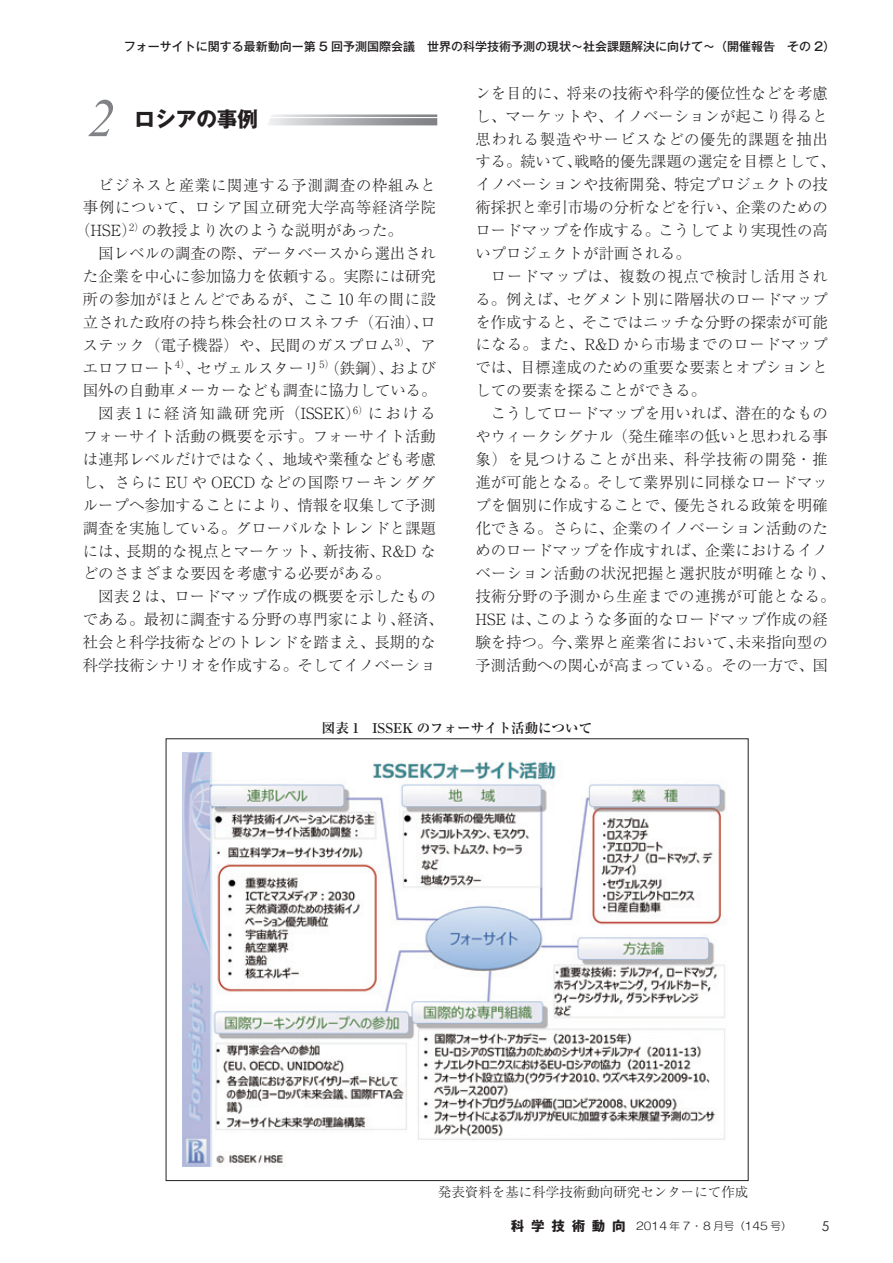
<style>
.page{position:relative;width:893px;height:1263px;background:#fff}
.page>*{position:absolute;margin:0;border:0;box-sizing:border-box;transform-origin:0 0}
.t1{font:italic 54px "Times New Roman";color:#808285}
.t2{font:21px "Gothic MB101 Pro Bold 90 pv RKSJ H";color:#231f20}
.t3{font:15.3px/22.8px "Ryumin Pro Light 90 pv RKSJ H";color:#231f20}
.t4{font:15.3px "Ryumin Pro Light 90 pv RKSJ H";letter-spacing:.05em;color:#231f20}
.t5{font:15.3px "Ryumin Pro Light 90 pv RKSJ H";letter-spacing:.145em;color:#231f20}
.t6{font:15.3px "Ryumin Pro Light 90 pv RKSJ H";letter-spacing:.025em;color:#231f20}
.t7{font:13.5px "Ryumin Pro Light 90 pv RKSJ H";color:#231f20}
.t8{font:13.5px "Ryumin Pro Bold 90 pv RKSJ H";color:#231f20}
.t9{font:13.5px "Century Gothic";color:#231f20}
.t10{font:12px "Gothic MB101 Pro Medium 90 pv RKSJ H";color:#231f20}
.t11{font:10.5px "Shin M Go Pro Light 90 pv RKSJ H";color:#231f20;scale:1.2 1}
.s1{font-family:"Gothic MB101 Pro Bold 90 pv RKSJ H";font-size:13.5px}
</style>
<div class="page">
<img style="left:183px;top:753px;width:543px;height:413px">
<svg style="left:268px;top:114px;width:169px;height:11px;background:#bbbcbe"></svg>
<p class="t10" style="left:124px;top:42px;width:713px">フォーサイトに関する最新動向ー第 5 回予測国際会議　世界の科学技術予測の現状～社会課題解決に向けて～（開催報告　その 2）</p>
<h1 class="t1" style="left:88px;top:88px;width:28px">2</h1>
<h2 class="t2" style="left:135px;top:111px;width:125px">ロシアの事例</h2>
<p class="t4" style="left:83px;top:179px;width:354px">　ビジネスと産業に関連する予測調査の枠組みと</p>
<p class="t4" style="left:83px;top:202px;width:354px">事例について、ロシア国立研究大学高等経済学院</p>
<p class="t3" style="left:75px;top:221px;width:329px">（HSE）<sup>2）</sup>の教授より次のような説明があった。</p>
<p class="t3" style="left:83px;top:244px;width:354px">　国レベルの調査の際、データベースから選出され</p>
<p class="t3" style="left:83px;top:267px;width:354px">た企業を中心に参加協力を依頼する。実際には研究</p>
<p class="t6" style="left:83px;top:293px;width:354px">所の参加がほとんどであるが、ここ 10 年の間に設</p>
<p class="t3" style="left:83px;top:313px;width:354px">立された政府の持ち株会社のロスネフチ（石油）、ロ</p>
<p class="t3" style="left:83px;top:336px;width:354px">ステック（電子機器）や、民間のガスプロム<sup>3）</sup>、ア</p>
<p class="t3" style="left:83px;top:358px;width:354px">エロフロート<sup>4）</sup>、セヴェルスターリ<sup>5）</sup>（鉄鋼）、および</p>
<p class="t3" style="left:83px;top:381px;width:355px">国外の自動車メーカーなども調査に協力している。</p>
<p class="t5" style="left:83px;top:408px;width:354px">　図表1に経済知識研究所（ISSEK）<sup>6）</sup>における</p>
<p class="t3" style="left:83px;top:427px;width:354px">フォーサイト活動の概要を示す。フォーサイト活動</p>
<p class="t3" style="left:83px;top:450px;width:354px">は連邦レベルだけではなく、地域や業種なども考慮</p>
<p class="t4" style="left:83px;top:476px;width:354px">し、さらに EU や OECD などの国際ワーキンググ</p>
<p class="t3" style="left:83px;top:496px;width:354px">ループへ参加することにより、情報を収集して予測</p>
<p class="t3" style="left:83px;top:519px;width:354px">調査を実施している。グローバルなトレンドと課題</p>
<p class="t3" style="left:83px;top:541px;width:354px">には、長期的な視点とマーケット、新技術、R&amp;D な</p>
<p class="t3" style="left:83px;top:564px;width:309px">どのさまざまな要因を考慮する必要がある。</p>
<p class="t3" style="left:83px;top:587px;width:354px">　図表 2 は、ロードマップ作成の概要を示したもの</p>
<p class="t3" style="left:83px;top:610px;width:362px">である。最初に調査する分野の専門家により、経済、</p>
<p class="t3" style="left:83px;top:633px;width:354px">社会と科学技術などのトレンドを踏まえ、長期的な</p>
<p class="t3" style="left:83px;top:656px;width:354px">科学技術シナリオを作成する。そしてイノベーショ</p>
<p class="t3" style="left:476px;top:84px;width:361px">ンを目的に、将来の技術や科学的優位性などを考慮し、マーケットや、イノベーションが起こり得ると思われる製造やサービスなどの優先的課題を抽出する。続いて、戦略的優先課題の選定を目標として、イノベーションや技術開発、特定プロジェクトの技術採択と牽引市場の分析などを行い、企業のためのロードマップを作成する。こうしてより実現性の高いプロジェクトが計画される。<br>　ロードマップは、複数の視点で検討し活用される。例えば、セグメント別に階層状のロードマップを作成すると、そこではニッチな分野の探索が可能になる。また、R&amp;D から市場までのロードマップでは、目標達成のための重要な要素とオプションとしての要素を探ることができる。<br>　こうしてロードマップを用いれば、潜在的なものやウィークシグナル（発生確率の低いと思われる事象）を見つけることが出来、科学技術の開発・推進が可能となる。そして業界別に同様なロードマップを個別に作成することで、優先される政策を明確化できる。さらに、企業のイノベーション活動のためのロードマップを作成すれば、企業におけるイノベーション活動の状況把握と選択肢が明確となり、技術分野の予測から生産までの連携が可能となる。<br>HSE は、このような多面的なロードマップ作成の経験を持つ。今、業界と産業省において、未来指向型の予測活動への関心が高まっている。その一方で、国</p>
<p class="t8" style="left:322px;top:722px;width:272px">図表 1　ISSEK のフォーサイト活動について</p>
<p class="t7" style="left:438px;top:1187px;width:312px">発表資料を基に科学技術動向研究センターにて作成</p>
<p class="t11" style="left:511px;top:1221px;width:235px"><span class="s1">科学技術動向</span> 2014 年 7・8 月号（145 号）</p>
<p class="t9" style="left:822px;top:1217px;width:9px">5</p>
</div>
